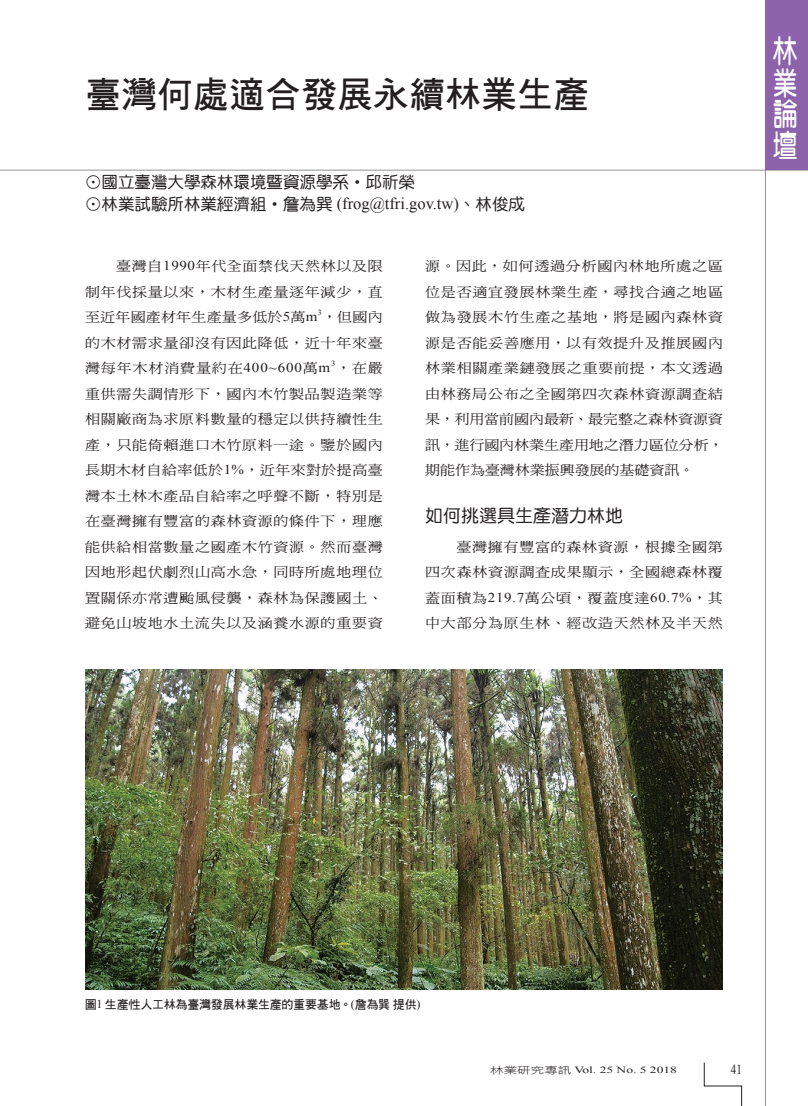
<style>
.page{position:relative;width:808px;height:1106px;background:#fff}
.page>*{position:absolute;margin:0;border:0;box-sizing:border-box;transform-origin:0 0}
._03大標{font:36px "DF Hei W7 WINP BF";color:#231f20}
.t1{font:31.5px/31.5px "DF Yuan W7 WINP BF";color:#fff;text-align:justify;scale:.77 1}
._02-內文中標標準{font:18px "DF Yuan W5 WINP BF";color:#231f20}
._04作者{font:16.5px "DF Yuan W5 WINP BF";color:#231f20}
.t2{font:13.8px "Times New Roman";color:#231f20;scale:.8 1}
._01內文{font:13.5px/25.5px "DF Ming W5 WINP BF";letter-spacing:.045em;color:#231f20;text-align:justify;scale:1.11 1}
._06圖說{font:12px "DF Hei W7 WINP BF";letter-spacing:-.02em;color:#231f20}
.t3{font:9.45px "Times New Roman";color:#231f20;scale:1.43 1}
._01內文-2{font:7.8px "Times New Roman";color:#231f20;scale:1.11 1}
.s1{font-family:"Times New Roman"}
.s2{font-family:"DF Hei W3 WINP BF"}
</style>
<div class="page">
<hr style="left:0;top:170px;width:808px;height:1px;background:#6c6d70">
<hr style="left:765px;top:0;width:1px;height:1106px;background:#6c6d70">
<svg style="left:704px;top:1062px;width:38px;height:44px"></svg>
<div style="left:766px;top:0;width:42px;height:170px;background:#8c62aa"></div>
<img style="left:85px;top:670px;width:638px;height:319px">
<p class="_03大標" style="left:85px;top:76px;width:505px">臺灣何處適合發展永續林業生產</p>
<p class="_04作者" style="left:85px;top:173px;width:331px">⊙國立臺灣大學森林環境暨資源學系‧邱祈榮</p>
<p class="_04作者" style="left:85px;top:196px;width:441px">⊙林業試驗所林業經濟組‧詹為巽 <span class="s1">(frog@tfri.gov.tw)</span>、林俊成</p>
<p class="_01內文" style="left:85px;top:253px;width:270px;text-indent:31px">臺灣自<span class="s1">1990</span>年代全面禁伐天然林以及限制年伐採量以來，木材生產量逐年減少，直至近年國產材年生產量多低於<span class="s1">5</span>萬<span class="s1">m</span> ，但國內</p>
<p class="_01內文-2" style="left:318px;top:307px;width:5px">3</p>
<p class="_01內文" style="left:85px;top:330px;width:270px">的木材需求量卻沒有因此降低，近十年來臺灣每年木材消費量約在<span class="s1">400~600</span>萬<span class="s1">m</span> ，在嚴</p>
<p class="_01內文-2" style="left:331px;top:358px;width:5px">3</p>
<p class="_01內文" style="left:85px;top:381px;width:270px">重供需失調情形下，國內木竹製品製造業等相關廠商為求原料數量的穩定以供持續性生產，只能倚賴進口木竹原料一途。鑒於國內長期木材自給率低於<span class="s1">1%</span>，近年來對於提高臺灣本土林木產品自給率之呼聲不斷，特別是在臺灣擁有豐富的森林資源的條件下，理應能供給相當數量之國產木竹資源。然而臺灣因地形起伏劇烈山高水急，同時所處地理位置關係亦常遭颱風侵襲，森林為保護國土、避免山坡地水土流失以及涵養水源的重要資</p>
<p class="_01內文" style="left:425px;top:253px;width:270px">源。因此，如何透過分析國內林地所處之區位是否適宜發展林業生產，尋找合適之地區做為發展木竹生產之基地，將是國內森林資源是否能妥善應用，以有效提升及推展國內林業相關產業鏈發展之重要前提，本文透過由林務局公布之全國第四次森林資源調查結果，利用當前國內最新、最完整之森林資源資訊，進行國內林業生產用地之潛力區位分析，期能作為臺灣林業振興發展的基礎資訊。</p>
<p class="_02-內文中標標準" style="left:425px;top:506px;width:199px">如何挑選具生產潛力林地</p>
<p class="_01內文" style="left:425px;top:534px;width:270px;text-indent:31px">臺灣擁有豐富的森林資源，根據全國第四次森林資源調查成果顯示，全國總森林覆蓋面積為<span class="s1">219.7</span>萬公頃，覆蓋度達<span class="s1">60.7%</span>，其中大部分為原生林、經改造天然林及半天然</p>
<h2 class="t1" style="left:773px;top:35px;width:32px">林業論壇</h2>
<p class="_06圖說" style="left:85px;top:998px;width:337px">圖<span class="s1">1</span> 生產性人工林為臺灣發展林業生產的重要基地。<span class="s1">(</span>詹為巽提供<span class="s1">)</span></p>
<p class="t3" style="left:490px;top:1063px;width:132px"><span class="s2">林業研究專訊</span> Vol. 25 No. 5 2018</p>
<p class="t2" style="left:731px;top:1060px;width:15px">41</p>
</div>
